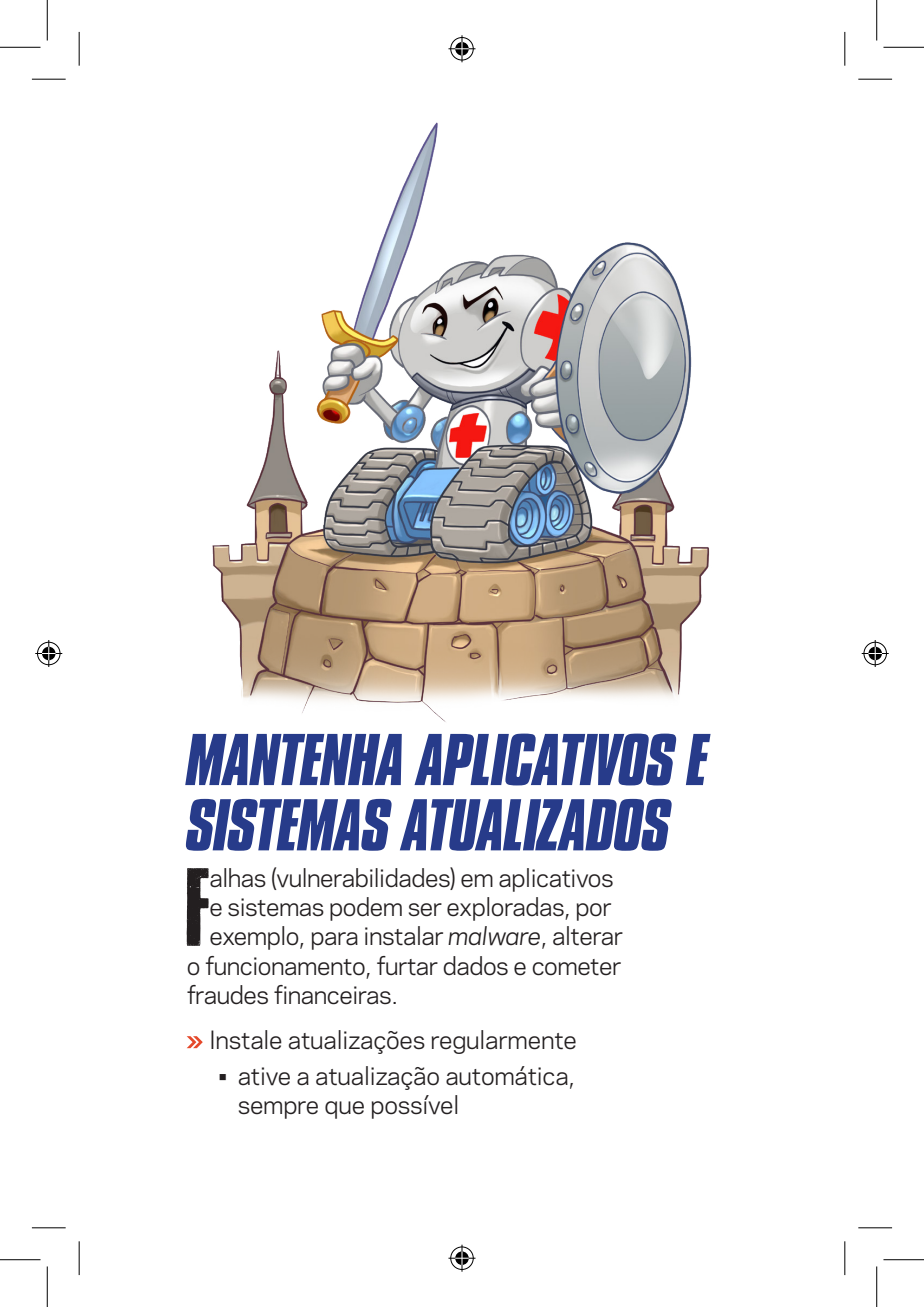
<style>
.page{position:relative;width:924px;height:1307px;background:#fff}
.page>*{position:absolute;margin:0;border:0;box-sizing:border-box;transform-origin:0 0}
.t1{font:92.92px "Cross Town";color:#231f20}
.t2{font:italic 700 63px/65.2px "Compacta BT";letter-spacing:-.02em;color:#273b8a}
.t3{font:23.62px/29.2px "Galaxie Polaris";letter-spacing:-.02em;color:#231f20}
.s1{font-style:italic}
</style>
<div class="page">
<svg style="left:187px;top:1036px;width:16px;height:12px"></svg>
<img style="left:212px;top:122px;width:498px;height:600px">
<hr style="left:32px;top:79px;width:34px;height:1px;background:#000">
<hr style="left:858px;top:79px;width:34px;height:1px;background:#000">
<hr style="left:32px;top:1227px;width:34px;height:1px;background:#000">
<hr style="left:858px;top:1227px;width:34px;height:1px;background:#000">
<hr style="left:79px;top:32px;width:1px;height:34px;background:#000">
<hr style="left:79px;top:1241px;width:1px;height:33px;background:#000">
<hr style="left:844px;top:32px;width:1px;height:34px;background:#000">
<hr style="left:844px;top:1241px;width:1px;height:33px;background:#000">
<hr style="left:0;top:47px;width:40px;height:1px;background:#000">
<hr style="left:883px;top:47px;width:41px;height:1px;background:#000">
<hr style="left:0;top:1259px;width:40px;height:1px;background:#000">
<hr style="left:883px;top:1259px;width:41px;height:1px;background:#000">
<hr style="left:47px;top:0;width:1px;height:41px;background:#000">
<hr style="left:47px;top:1266px;width:1px;height:40px;background:#000">
<hr style="left:876px;top:0;width:1px;height:41px;background:#000">
<hr style="left:876px;top:1266px;width:1px;height:40px;background:#000">
<svg style="left:448px;top:35px;width:27px;height:27px"></svg>
<svg style="left:448px;top:1244px;width:27px;height:27px"></svg>
<svg style="left:35px;top:640px;width:27px;height:27px"></svg>
<svg style="left:861px;top:640px;width:27px;height:27px"></svg>
<p class="t2" style="left:187px;top:728px;width:523px">MANTENHA APLICATIVOS E<br>SISTEMAS ATUALIZADOS</p>
<p class="t1" style="left:187px;top:866px;width:26px">F</p>
<p class="t3" style="left:209px;top:861px;width:405px">alhas (vulnerabilidades) em aplicativos</p>
<p class="t3" style="left:209px;top:891px;width:404px">e sistemas podem ser exploradas, por</p>
<p class="t3" style="left:209px;top:920px;width:415px">exemplo, para instalar <span class="s1">malware</span>, alterar</p>
<p class="t3" style="left:187px;top:949px;width:436px">o funcionamento, furtar dados e cometer</p>
<p class="t3" style="left:187px;top:978px;width:213px">fraudes financeiras.</p>
<p class="t3" style="left:209px;top:1024px;width:369px">Instale atualizações regularmente</p>
<p class="t3" style="left:238px;top:1059px;width:339px;text-indent:-19px">• ative a atualização automática, sempre que possível</p>
</div>
